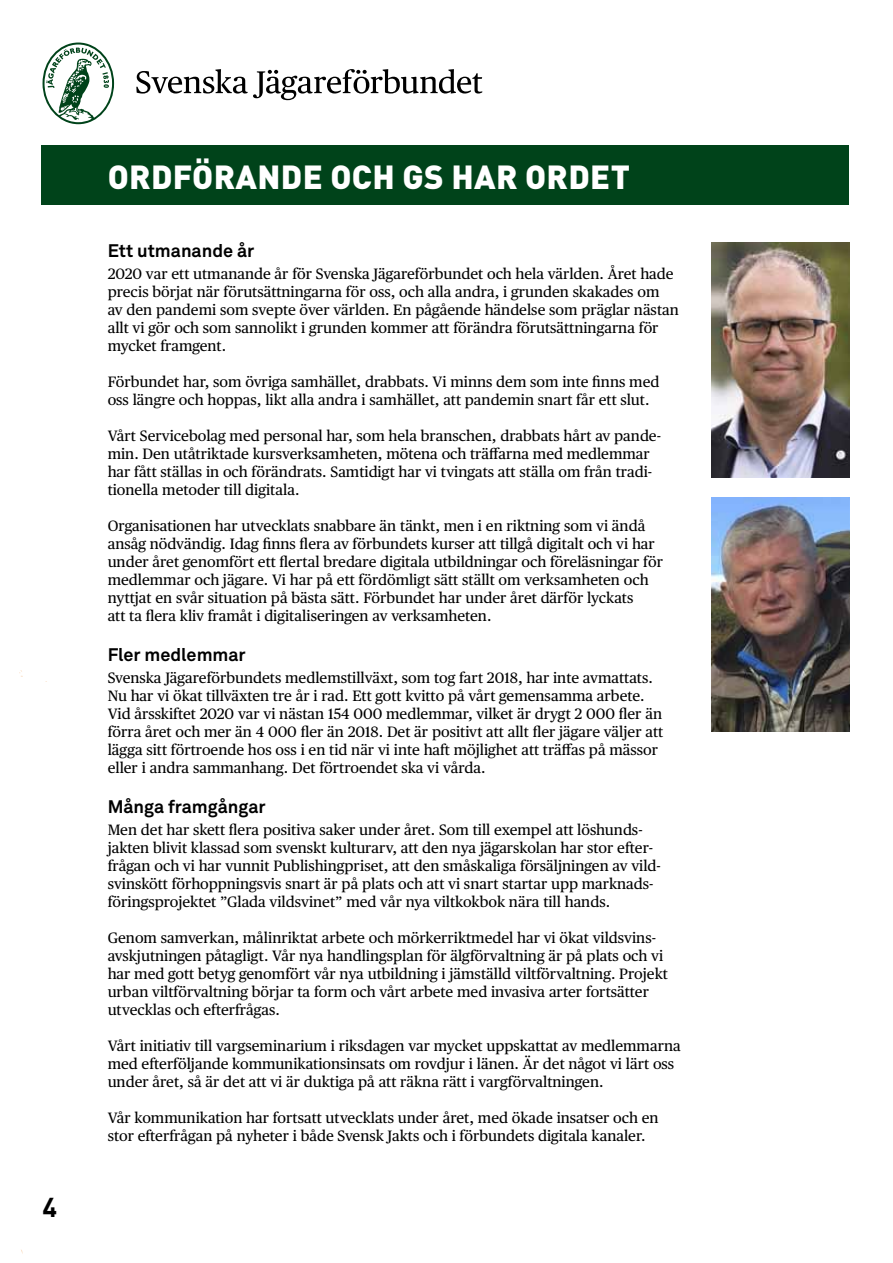
<style>
.page{position:relative;width:893px;height:1263px;background:#fff}
.page>*{position:absolute;margin:0;border:0;box-sizing:border-box;transform-origin:0 0}
.t1{font:900 33px "DINOT";letter-spacing:.01em;color:#fff}
.t2{font:700 27px "DINOT";color:#000}
.t3{font:700 18px "Akkurat Std";color:#000}
.t4{font:15px/18px "Publico Text";color:#000}
</style>
<div class="page">
<svg style="left:43px;top:43px;width:71px;height:81px"></svg>
<svg style="left:136px;top:69px;width:346px;height:31px"></svg>
<div style="left:41px;top:145px;width:808px;height:60px;background:#00431a"></div>
<img style="left:712px;top:243px;width:137px;height:234px">
<img style="left:712px;top:497px;width:137px;height:235px">
<h2 class="t2" style="left:43px;top:1189px;width:16px">4</h2>
<h1 class="t1" style="left:108px;top:155px;width:366px">ORDFÖRANDE OCH GS HAR</h1>
<h1 class="t1" style="left:525px;top:155px;width:85px">ORDET</h1>
<p class="t3" style="left:108px;top:239px;width:148px">Ett utmanande år</p>
<p class="t4" style="left:108px;top:265px;width:573px">2020 var ett utmanande år för Svenska Jägareförbundet och hela världen. Året hade precis börjat när förutsättningarna för oss, och alla andra, i grunden skakades om<br>av den pandemi som svepte över världen. En pågående händelse som präglar nästan allt vi gör och som sannolikt i grunden kommer att förändra förutsättningarna för mycket framgent.</p>
<p class="t4" style="left:108px;top:373px;width:553px">Förbundet har, som övriga samhället, drabbats. Vi minns dem som inte finns med oss längre och hoppas, likt alla andra i samhället, att pandemin snart får ett slut.</p>
<p class="t4" style="left:108px;top:427px;width:555px">Vårt Servicebolag med personal har, som hela branschen, drabbats hårt av pande&shy;min. Den utåtriktade kursverksamheten, mötena och träffarna med medlemmar har fått ställas in och förändrats. Samtidigt har vi tvingats att ställa om från tradi&shy;tionella metoder till digitala.</p>
<p class="t4" style="left:108px;top:517px;width:557px">Organisationen har utvecklats snabbare än tänkt, men i en riktning som vi ändå ansåg nödvändig. Idag finns flera av förbundets kurser att tillgå digitalt och vi har under året genomfört ett flertal bredare digitala utbildningar och föreläsningar för medlemmar och jägare. Vi har på ett fördömligt sätt ställt om verksamheten och nyttjat en svår situation på bästa sätt. Förbundet har under året därför lyckats<br>att ta flera kliv framåt i digitaliseringen av verksamheten.</p>
<p class="t3" style="left:108px;top:643px;width:140px">Fler medlemmar</p>
<p class="t4" style="left:108px;top:669px;width:557px">Svenska Jägareförbundets medlemstillväxt, som tog fart 2018, har inte avmattats.<br>Nu har vi ökat tillväxten tre år i rad. Ett gott kvitto på vårt gemensamma arbete.<br>Vid årsskiftet 2020 var vi nästan 154 000 medlemmar, vilket är drygt 2 000 fler än förra året och mer än 4 000 fler än 2018. Det är positivt att allt fler jägare väljer att lägga sitt förtroende hos oss i en tid när vi inte haft möjlighet att träffas på mässor eller i andra sammanhang. Det förtroendet ska vi vårda.</p>
<p class="t3" style="left:108px;top:795px;width:159px">Många framgångar</p>
<p class="t4" style="left:108px;top:820px;width:555px">Men det har skett flera positiva saker under året. Som till exempel att löshunds&shy;jakten blivit klassad som svenskt kulturarv, att den nya jägarskolan har stor efter&shy;frågan och vi har vunnit Publishingpriset, att den småskaliga försäljningen av vild&shy;svinskött förhoppningsvis snart är på plats och att vi snart startar upp marknads&shy;föringsprojektet ”Glada vildsvinet” med vår nya viltkokbok nära till hands.</p>
<p class="t4" style="left:108px;top:928px;width:562px">Genom samverkan, målinriktat arbete och mörkerriktmedel har vi ökat vildsvins&shy;avskjutningen påtagligt. Vår nya handlingsplan för älgförvaltning är på plats och vi har med gott betyg genomfört vår nya utbildning i jämställd viltförvaltning. Projekt urban viltförvaltning börjar ta form och vårt arbete med invasiva arter fortsätter utvecklas och efterfrågas.</p>
<p class="t4" style="left:108px;top:1036px;width:575px">Vårt initiativ till vargseminarium i riksdagen var mycket uppskattat av medlemmarna med efterföljande kommunikationsinsats om rovdjur i länen. Är det något vi lärt oss under året, så är det att vi är duktiga på att räkna rätt i vargförvaltningen.</p>
<p class="t4" style="left:108px;top:1108px;width:552px">Vår kommunikation har fortsatt utvecklats under året, med ökade insatser och en stor efterfrågan på nyheter i både Svensk Jakts och i förbundets digitala kanaler.</p>
</div>
